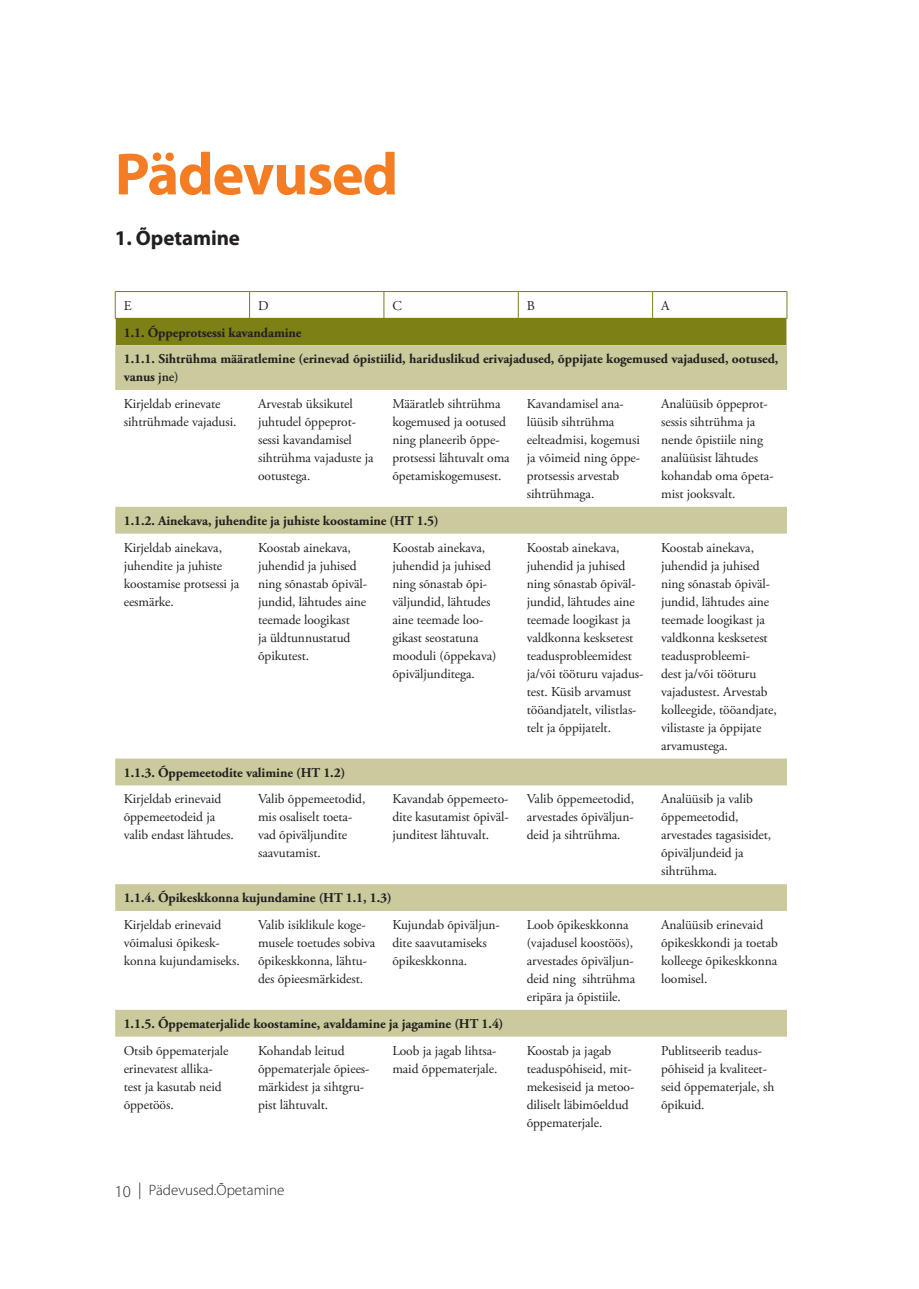
<style>
.page{position:relative;width:919px;height:1289px;background:#fff}
.page>*{position:absolute;margin:0;border:0;box-sizing:border-box;transform-origin:0 0}
.t1{font:700 60px "Myriad Pro";letter-spacing:-.02em;color:#f47d23}
.t2{font:700 21px "Myriad Pro";letter-spacing:-.005em;color:#231f20}
.t3{font:300 15px "Myriad Pro";color:#231f20}
.t4{font:13.5px/18px "Adobe Garamond Pro";letter-spacing:-.005em;color:#231f20}
.t5{font:700 13.5px/26.8px "Adobe Garamond Pro";letter-spacing:-.005em;color:#231f20}
.s1{font-weight:700}
.s2{font-weight:600}
.s3{font-size:16.5px}
</style>
<div class="page">
<svg style="left:115px;top:345px;width:671px;height:691px"></svg>
<svg style="left:115px;top:291px;width:672px;height:54px"></svg>
<hr style="left:115px;top:318px;width:134px;height:1px;background:#7c8015">
<hr style="left:249px;top:318px;width:135px;height:1px;background:#7c8015">
<hr style="left:384px;top:318px;width:134px;height:1px;background:#7c8015">
<hr style="left:518px;top:318px;width:134px;height:1px;background:#7c8015">
<hr style="left:652px;top:318px;width:135px;height:1px;background:#7c8015">
<h1 class="t1" style="left:115px;top:135px;width:285px">Pädevused</h1>
<h2 class="t2" style="left:115px;top:225px;width:127px">1. Õpetamine</h2>
<p class="t4" style="left:124px;top:297px;width:9px">E</p>
<p class="t4" style="left:258px;top:297px;width:12px">D</p>
<p class="t4" style="left:392px;top:297px;width:11px">C</p>
<p class="t4" style="left:526px;top:297px;width:10px">B</p>
<p class="t4" style="left:661px;top:297px;width:10px">A</p>
<p class="t5" style="left:124px;top:319px;width:656px">1.1. Õppeprotsessi kavandamine<br>1.1.1. Sihtrühma määratlemine (erinevad õpistiilid, hariduslikud erivajadused, õppijate kogemused vajadused, ootused,</p>
<p class="t4" style="left:124px;top:364px;width:98px;line-height:26.8px"><span class="s1">vanus</span> <span class="s2">jne)<br></span>Kirjeldab erinevate</p>
<p class="t4" style="left:124px;top:413px;width:114px">sihtrühmade vajadusi.</p>
<p class="t4" style="left:258px;top:395px;width:117px">Arvestab üksikutel juhtudel õppeprot&shy;sessi kavandamisel sihtrühma vajaduste ja ootustega.</p>
<p class="t4" style="left:392px;top:395px;width:119px">Määratleb sihtrühma kogemused ja ootused ning planeerib õppe&shy;protsessi lähtuvalt oma õpetamiskogemusest.</p>
<p class="t4" style="left:526px;top:395px;width:115px">Kavandamisel ana&shy;lüüsib sihtrühma eelteadmisi, kogemusi ja võimeid ning õppe&shy;protsessis arvestab sihtrühmaga.</p>
<p class="t4" style="left:661px;top:395px;width:114px">Analüüsib õppeprot&shy;sessis sihtrühma ja nende õpistiile ning analüüsist lähtudes kohandab oma õpeta&shy;mist jooksvalt.</p>
<p class="t5" style="left:124px;top:507px;width:316px">1.1.2. Ainekava, juhendite ja juhiste koostamine (HT 1.5)</p>
<p class="t4" style="left:124px;top:539px;width:117px">Kirjeldab ainekava, juhendite ja juhiste koostamise protsessi ja eesmärke.</p>
<p class="t4" style="left:258px;top:539px;width:110px">Koostab ainekava, juhendid ja juhised ning sõnastab õpiväl&shy;jundid, lähtudes aine teemade loogikast<br>ja üldtunnustatud õpikutest.</p>
<p class="t4" style="left:392px;top:539px;width:105px">Koostab ainekava, juhendid ja juhised ning sõnastab õpi&shy;väljundid, lähtudes aine teemade loo&shy;gikast seostatuna mooduli (õppekava) õpiväljunditega.</p>
<p class="t4" style="left:526px;top:539px;width:118px">Koostab ainekava, juhendid ja juhised ning sõnastab õpiväl&shy;jundid, lähtudes aine teemade loogikast ja valdkonna kesksetest teadusprobleemidest ja/või tööturu vajadus&shy;test. Küsib arvamust tööandjatelt, vilistlas&shy;telt ja õppijatelt.</p>
<p class="t4" style="left:661px;top:539px;width:117px">Koostab ainekava, juhendid ja juhised ning sõnastab õpiväl&shy;jundid, lähtudes aine teemade loogikast ja valdkonna kesksetest teadusprobleemi-<br>dest ja/või tööturu vajadustest. Arvestab kolleegide, tööandjate, vilistaste ja õppijate arvamustega.</p>
<p class="t5" style="left:124px;top:759px;width:223px">1.1.3. Õppemeetodite valimine (HT 1.2)</p>
<p class="t4" style="left:124px;top:790px;width:112px">Kirjeldab erinevaid õppemeetodeid ja valib endast lähtudes.</p>
<p class="t4" style="left:258px;top:790px;width:109px">Valib õppemeetodid, mis osaliselt toeta&shy;vad õpiväljundite saavutamist.</p>
<p class="t4" style="left:392px;top:790px;width:118px;text-align:justify">Kavandab õppemeeto&shy;dite kasutamist õpiväl&shy;junditest lähtuvalt.</p>
<p class="t4" style="left:526px;top:790px;width:109px;text-align:justify">Valib õppemeetodid, arvestades õpiväljun&shy;deid ja sihtrühma.</p>
<p class="t4" style="left:661px;top:790px;width:112px">Analüüsib ja valib õppemeetodid, arvestades tagasisidet, õpiväljundeid ja sihtrühma.</p>
<p class="t5" style="left:124px;top:884px;width:269px">1.1.4. Õpikeskkonna kujundamine (HT 1.1, 1.3)</p>
<p class="t4" style="left:124px;top:916px;width:117px">Kirjeldab erinevaid võimalusi õpikesk&shy;konna kujundamiseks.</p>
<p class="t4" style="left:258px;top:916px;width:119px">Valib isiklikule koge&shy;musele toetudes sobiva õpikeskkonna, lähtu&shy;des õpieesmärkidest.</p>
<p class="t4" style="left:392px;top:916px;width:109px">Kujundab õpiväljun&shy;dite saavutamiseks õpikeskkonna.</p>
<p class="t4" style="left:526px;top:916px;width:110px">Loob õpikeskkonna (vajadusel koostöös), arvestades õpiväljun&shy;deid ning sihtrühma eripära ja õpistiile.</p>
<p class="t4" style="left:661px;top:916px;width:118px">Analüüsib erinevaid õpikeskkondi ja toetab kolleege õpikeskkonna loomisel.</p>
<p class="t5" style="left:124px;top:1010px;width:381px">1.1.5. Õppematerjalide koostamine, avaldamine ja jagamine (HT 1.4)</p>
<p class="t4" style="left:124px;top:1041px;width:106px">Otsib õppematerjale erinevatest allika&shy;test ja kasutab neid õppetöös.</p>
<p class="t4" style="left:258px;top:1041px;width:113px">Kohandab leitud õppematerjale õpiees&shy;märkidest ja sihtgru&shy;pist lähtuvalt.</p>
<p class="t4" style="left:392px;top:1041px;width:107px">Loob ja jagab lihtsa&shy;maid õppematerjale.</p>
<p class="t4" style="left:526px;top:1041px;width:109px">Koostab ja jagab teaduspõhiseid, mit&shy;mekesiseid ja metoo&shy;diliselt läbimõeldud õppematerjale.</p>
<p class="t4" style="left:661px;top:1041px;width:115px">Publitseerib teadus&shy;põhiseid ja kvaliteet&shy;seid õppematerjale, sh õpikuid.</p>
<p class="t3" style="left:115px;top:1181px;width:171px"><span class="s3">10 |</span> Pädevused.Õpetamine</p>
</div>
